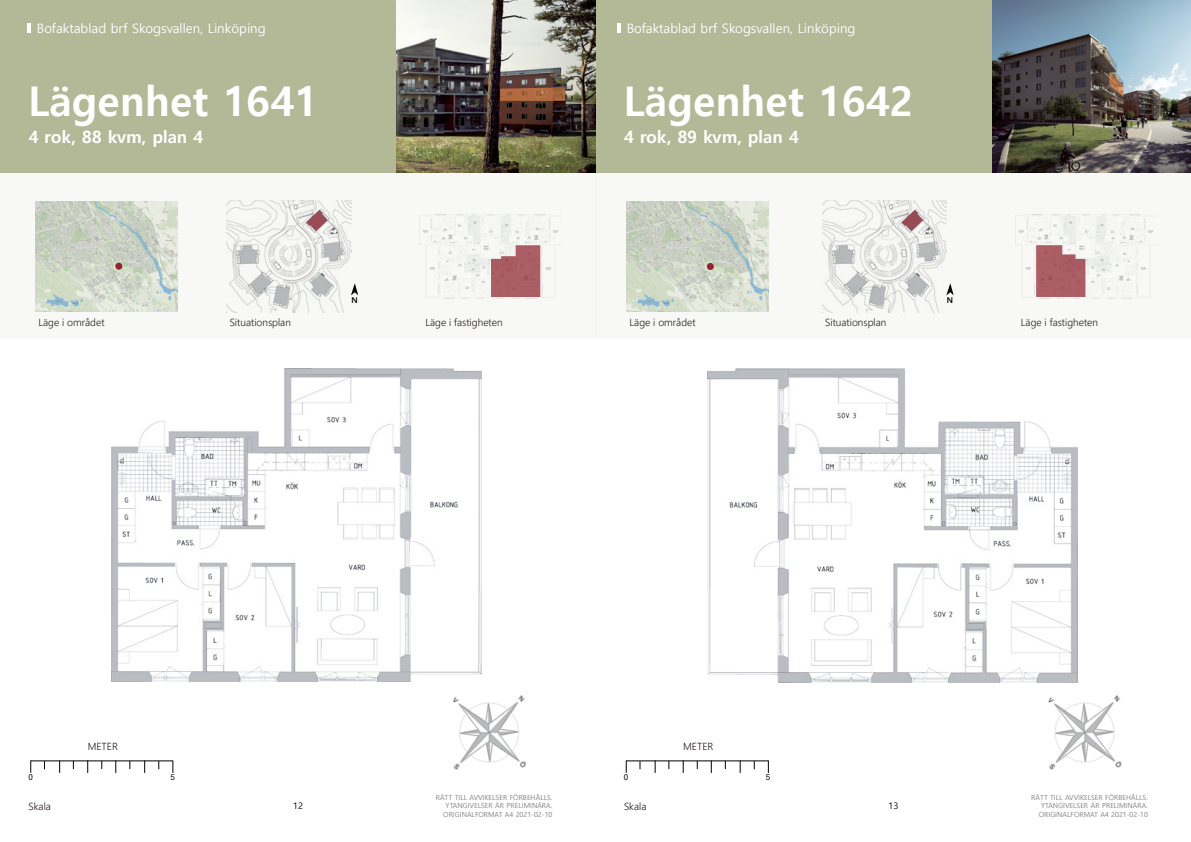
<style>
.page{position:relative;width:1191px;height:842px;background:#fff}
.page>*{position:absolute;margin:0;border:0;box-sizing:border-box;transform-origin:0 0}
.t1{font:700 41px "Malgun Gothic";color:#fff}
.t2{font:700 17px "Malgun Gothic";color:#fff}
.t3{font:13px "Malgun Gothic";color:#fff}
.t4{font:300 10px "Malgun Gothic";color:#150c15}
.t5{font:9px "Malgun Gothic";color:#000}
.t6{font:8px "Microsoft Sans Serif";color:#150c15}
.t7{font:700 8px "Malgun Gothic";color:#000}
.t8{font:7px/8.4px "Malgun Gothic";color:#827c81;text-align:right}
</style>
<div class="page">
<div style="left:0;top:0;width:396px;height:173px;background:#b3b896"></div>
<hr style="left:27px;top:23px;width:4px;height:10px;background:#fff">
<div style="left:595px;top:0;width:397px;height:173px;background:#b3b896"></div>
<hr style="left:617px;top:23px;width:4px;height:10px;background:#fff">
<hr style="left:31px;top:760px;width:142px;height:1px;background:#000">
<svg style="left:30px;top:760px;width:1px;height:13px"></svg>
<svg style="left:172px;top:760px;width:1px;height:13px"></svg>
<svg style="left:144px;top:760px;width:1px;height:13px"></svg>
<svg style="left:115px;top:760px;width:1px;height:13px"></svg>
<svg style="left:87px;top:760px;width:1px;height:13px"></svg>
<svg style="left:59px;top:760px;width:1px;height:13px"></svg>
<hr style="left:626px;top:760px;width:142px;height:1px;background:#000">
<svg style="left:626px;top:760px;width:1px;height:13px"></svg>
<svg style="left:768px;top:760px;width:1px;height:13px"></svg>
<svg style="left:739px;top:760px;width:1px;height:13px"></svg>
<svg style="left:711px;top:760px;width:1px;height:13px"></svg>
<svg style="left:682px;top:760px;width:1px;height:13px"></svg>
<svg style="left:654px;top:760px;width:1px;height:13px"></svg>
<img style="left:453px;top:661px;width:73px;height:109px">
<img style="left:1011px;top:661px;width:111px;height:109px">
<img style="left:396px;top:0;width:199px;height:173px">
<svg style="left:500px;top:87px;width:65px;height:14px"></svg>
<img style="left:112px;top:369px;width:369px;height:313px">
<img style="left:992px;top:0;width:199px;height:173px">
<svg style="left:1109px;top:72px;width:14px;height:25px"></svg>
<img style="left:707px;top:369px;width:370px;height:313px">
<svg style="left:595px;top:173px;width:562px;height:166px;fill:#f8f9f6"></svg>
<svg style="left:35px;top:200px;width:527px;height:113px;fill:#f5f5f2"></svg>
<h3 class="t3" style="left:37px;top:20px;width:230px">Bofaktablad brf Skogsvallen, Linköping</h3>
<h3 class="t3" style="left:626px;top:20px;width:230px">Bofaktablad brf Skogsvallen, Linköping</h3>
<h1 class="t1" style="left:28px;top:77px;width:291px">Lägenhet 1641</h1>
<h2 class="t2" style="left:28px;top:127px;width:176px">4 rok, 88 kvm, plan 4</h2>
<h1 class="t1" style="left:624px;top:77px;width:291px">Lägenhet 1642</h1>
<h2 class="t2" style="left:624px;top:127px;width:176px">4 rok, 89 kvm, plan 4</h2>
<p class="t7" style="left:351px;top:295px;width:8px">N</p>
<p class="t7" style="left:947px;top:295px;width:8px">N</p>
<h3 class="t4" style="left:38px;top:316px;width:68px">Läge i området</h3>
<h3 class="t4" style="left:230px;top:316px;width:63px">Situationsplan</h3>
<h3 class="t4" style="left:629px;top:316px;width:68px">Läge i området</h3>
<h3 class="t4" style="left:825px;top:316px;width:63px">Situationsplan</h3>
<h3 class="t4" style="left:425px;top:316px;width:79px">Läge i fastigheten</h3>
<h3 class="t4" style="left:1020px;top:316px;width:79px">Läge i fastigheten</h3>
<h3 class="t4" style="left:88px;top:741px;width:32px">METER</h3>
<p class="t6" style="left:28px;top:772px;width:6px">0</p>
<p class="t6" style="left:170px;top:772px;width:6px">5</p>
<h3 class="t4" style="left:683px;top:741px;width:32px">METER</h3>
<p class="t6" style="left:624px;top:772px;width:6px">0</p>
<p class="t6" style="left:766px;top:772px;width:6px">5</p>
<h3 class="t4" style="left:29px;top:800px;width:24px">Skala</h3>
<p class="t8" style="left:436px;top:793px;width:118px">RÄTT TILL AVVIKELSER FÖRBEHÅLLS.<br>YTANGIVELSER ÄR PRELIMINÄRA.<br>ORIGINALFORMAT A4 2021-02-10</p>
<p class="t8" style="left:1031px;top:793px;width:118px">RÄTT TILL AVVIKELSER FÖRBEHÅLLS.<br>YTANGIVELSER ÄR PRELIMINÄRA.<br>ORIGINALFORMAT A4 2021-02-10</p>
<h3 class="t4" style="left:624px;top:800px;width:24px">Skala</h3>
<p class="t5" style="left:293px;top:801px;width:11px">12</p>
<p class="t5" style="left:888px;top:801px;width:11px">13</p>
</div>
